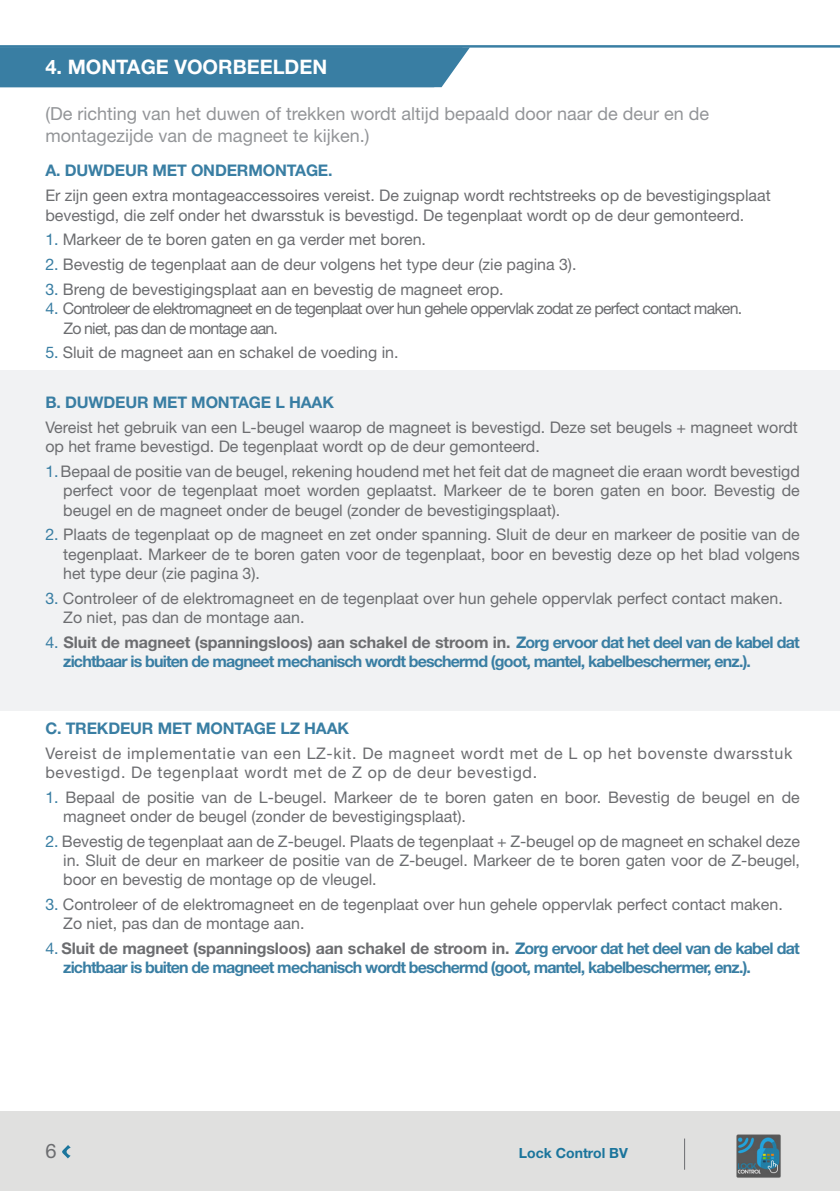
<style>
.page{position:relative;width:840px;height:1191px;background:#fff}
.page>*{position:absolute;margin:0;border:0;box-sizing:border-box;transform-origin:0 0}
.ParaStyle01-Interlin{font:700 20px "Helvetica Neue LT Std";color:#fff}
.ParaStyle02-Interlin{font:20px "Helvetica Neue LT Std";color:#6c6d70}
.ParaStyle01-Interlin-2{font:18px/22px "Helvetica Neue LT Std";color:#939598}
.ParaStyle02-Interlin-2{font:16px/19.2px "Helvetica Neue LT Std";letter-spacing:-.005em;color:#6c6d70;text-align:justify}
.ParaStyle01-Interlin-3{font:16px/19.2px "Helvetica Neue LT Std";letter-spacing:-.005em;color:#6c6d70}
.ParaStyle02-Interlin-3{font:700 16px/19.2px "Helvetica Neue LT Std";letter-spacing:-.05em;color:#397ea3}
.ParaStyle01-Interlin-4{font:16px/19.2px "Helvetica Neue LT Std";letter-spacing:.04em;color:#6c6d70}
.ParaStyle01-Interlin-5{font:16px "Helvetica Neue LT Std";letter-spacing:-.05em;color:#6c6d70}
.ParaStyle25-Interlin{font:700 16px "Helvetica Neue LT Std";letter-spacing:-.01em;color:#397ea3}
.ParaStyle22-Interlin{font:700 16px "Helvetica Neue LT Std";letter-spacing:-.01em;color:#397ea3}
.ParaStyle24-Interlin{font:700 16px "Helvetica Neue LT Std";letter-spacing:-.01em;color:#397ea3}
.ParaStyle02-Interlin-4{font:700 14px "Helvetica Neue LT Std";color:#1b759c}
.s1{color:#397ea3}
.s2{font-weight:400}
.s3{color:#6c6d70}
</style>
<div class="page">
<div style="left:0;top:47px;width:469px;height:40px;background:#397ea3"></div>
<div style="left:0;top:370px;width:839px;height:341px;background:#f1f2f3"></div>
<hr style="left:0;top:45px;width:839px;height:2px;background:#397ea3">
<div style="left:0;top:1111px;width:839px;height:80px;background:#e0e0df"></div>
<hr style="left:683px;top:1138px;width:1px;height:31px;background:#6c6d70">
<svg style="left:62px;top:1145px;width:9px;height:13px"></svg>
<img style="left:736px;top:1134px;width:45px;height:44px">
<p class="ParaStyle01-Interlin" style="left:45px;top:54px;width:283px">4. MONTAGE VOORBEELDEN</p>
<p class="ParaStyle01-Interlin-2" style="left:45px;top:102px;width:665px">(De richting van het duwen of trekken wordt altijd bepaald door naar de deur en de montagezijde van de magneet te kijken.)</p>
<p class="ParaStyle22-Interlin" style="left:45px;top:161px;width:288px">A. DUWDEUR MET ONDERMONTAGE.</p>
<p class="ParaStyle01-Interlin-3" style="left:45px;top:186px;width:726px">Er zijn geen extra montageaccessoires vereist. De zuignap wordt rechtstreeks op de bevestigingsplaat bevestigd, die zelf onder het dwarsstuk is bevestigd. De tegenplaat wordt op de deur gemonteerd.</p>
<p class="ParaStyle01-Interlin-3" style="left:45px;top:230px;width:382px"><span class="s1">1.</span> Markeer de te boren gaten en ga verder met boren.</p>
<p class="ParaStyle01-Interlin-3" style="left:45px;top:255px;width:532px"><span class="s1">2.</span> Bevestig de tegenplaat aan de deur volgens het type deur (zie pagina 3).</p>
<p class="ParaStyle01-Interlin-3" style="left:45px;top:280px;width:459px"><span class="s1">3.</span> Breng de bevestigingsplaat aan en bevestig de magneet erop.</p>
<p class="ParaStyle01-Interlin-5" style="left:45px;top:299px;width:697px"><span class="s1">4.</span> Controleer de elektromagneet en de tegenplaat over hun gehele oppervlak zodat ze perfect contact maken.</p>
<p class="ParaStyle01-Interlin-5" style="left:63px;top:318px;width:216px">Zo niet, pas dan de montage aan.</p>
<p class="ParaStyle01-Interlin-3" style="left:45px;top:343px;width:354px"><span class="s1">5.</span> Sluit de magneet aan en schakel de voeding in.</p>
<p class="ParaStyle24-Interlin" style="left:45px;top:392px;width:290px">B. DUWDEUR MET MONTAGE L HAAK</p>
<p class="ParaStyle01-Interlin-3" style="left:45px;top:417px;width:753px">Vereist het gebruik van een L-beugel waarop de magneet is bevestigd. Deze set beugels + magneet wordt op het frame bevestigd. De tegenplaat wordt op de deur gemonteerd.</p>
<p class="ParaStyle02-Interlin-2" style="left:63px;top:461px;width:737px;text-indent:-18px"><span class="s1">1.</span> Bepaal de positie van de beugel, rekening houdend met het feit dat de magneet die eraan wordt bevestigd perfect voor de tegenplaat moet worden geplaatst. Markeer de te boren gaten en boor. Bevestig de beugel en de magneet onder de beugel (zonder de bevestigingsplaat).</p>
<p class="ParaStyle02-Interlin-2" style="left:63px;top:525px;width:737px;text-indent:-18px"><span class="s1">2.</span> Plaats de tegenplaat op de magneet en zet onder spanning. Sluit de deur en markeer de positie van de tegenplaat. Markeer de te boren gaten voor de tegenplaat, boor en bevestig deze op het blad volgens het type deur (zie pagina 3).</p>
<p class="ParaStyle01-Interlin-3" style="left:63px;top:588px;width:720px;text-indent:-18px"><span class="s1">3.</span> Controleer of de elektromagneet en de tegenplaat over hun gehele oppervlak perfect contact maken.<br>Zo niet, pas dan de montage aan.</p>
<p class="ParaStyle02-Interlin-3" style="left:63px;top:632px;width:737px;text-indent:-18px"><span class="s2">4.</span> <span class="s3">Sluit de magneet (spanningsloos) aan schakel de stroom in.</span> Zorg ervoor dat het deel van de kabel dat zichtbaar is buiten de magneet mechanisch wordt beschermd (goot, mantel, kabelbeschermer, enz.).</p>
<p class="ParaStyle25-Interlin" style="left:45px;top:718px;width:305px">C. TREKDEUR MET MONTAGE LZ HAAK</p>
<p class="ParaStyle01-Interlin-4" style="left:45px;top:743px;width:748px">Vereist de implementatie van een LZ-kit. De magneet wordt met de L op het bovenste dwarsstuk bevestigd. De tegenplaat wordt met de Z op de deur bevestigd.</p>
<p class="ParaStyle02-Interlin-2" style="left:63px;top:787px;width:737px;text-indent:-18px"><span class="s1">1.</span> Bepaal de positie van de L-beugel. Markeer de te boren gaten en boor. Bevestig de beugel en de magneet onder de beugel (zonder de bevestigingsplaat).</p>
<p class="ParaStyle02-Interlin-2" style="left:63px;top:831px;width:737px;text-indent:-18px"><span class="s1">2.</span> Bevestig de tegenplaat aan de Z-beugel. Plaats de tegenplaat + Z-beugel op de magneet en schakel deze in. Sluit de deur en markeer de positie van de Z-beugel. Markeer de te boren gaten voor de Z-beugel, boor en bevestig de montage op de vleugel.</p>
<p class="ParaStyle01-Interlin-3" style="left:63px;top:894px;width:720px;text-indent:-18px"><span class="s1">3.</span> Controleer of de elektromagneet en de tegenplaat over hun gehele oppervlak perfect contact maken.<br>Zo niet, pas dan de montage aan.</p>
<p class="ParaStyle02-Interlin-3" style="left:63px;top:938px;width:737px;text-indent:-18px"><span class="s2">4.</span> <span class="s3">Sluit de magneet (spanningsloos) aan schakel de stroom in.</span> Zorg ervoor dat het deel van de kabel dat zichtbaar is buiten de magneet mechanisch wordt beschermd (goot, mantel, kabelbeschermer, enz.).</p>
<p class="ParaStyle02-Interlin" style="left:45px;top:1139px;width:13px">6</p>
<p class="ParaStyle02-Interlin-4" style="left:518px;top:1144px;width:110px">Lock Control BV</p>
</div>
